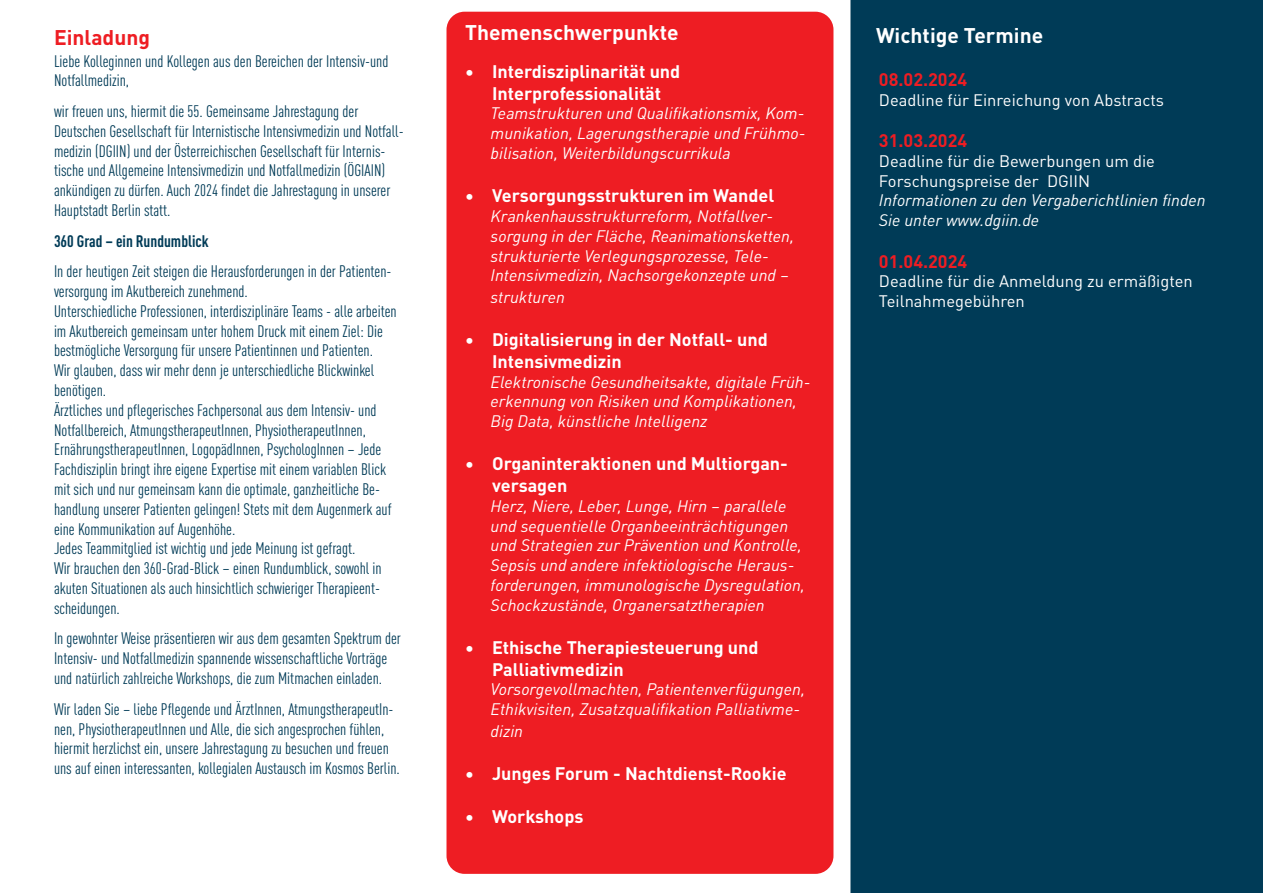
<style>
.page{position:relative;width:1263px;height:893px;background:#fff}
.page>*{position:absolute;margin:0;border:0;box-sizing:border-box;transform-origin:0 0}
.t1{font:700 21px "DIN Pro";color:#fff}
.t2{font:700 21px "DIN Pro";color:#ee1d23}
.t3{font:700 18px/21.6px "DIN Pro";color:#fff}
.t4{font:700 18px "DIN Pro";color:#ee1d23}
.t5{font:condensed 16.5px/19.8px "DIN Pro";color:#003b57}
.t6{font:italic 16.5px/19.8px "DIN Pro";color:#fff}
.t7{font:16.5px/19.8px "DIN Pro";color:#fff}
.t8{font:700 condensed 16.5px "DIN Pro";color:#003b57}
</style>
<div class="page">
<div style="left:446px;top:12px;width:387px;height:862px;background:#ee1d23;border-radius:18px"></div>
<div style="left:850px;top:0;width:413px;height:893px;background:#003b57"></div>
<p class="t1" style="left:465px;top:17px;width:215px">Themenschwerpunkte</p>
<p class="t2" style="left:54px;top:21px;width:98px">Einladung</p>
<p class="t1" style="left:876px;top:19px;width:169px">Wichtige Termine</p>
<p class="t5" style="left:54px;top:50px;width:336px">Liebe Kolleginnen und Kollegen aus den Bereichen der Intensiv-und<br>Notfallmedizin,</p>
<p class="t5" style="left:54px;top:100px;width:351px">wir freuen uns, hiermit die 55. Gemeinsame Jahrestagung der Deutschen Gesellschaft für Internistische Intensivmedizin und Notfall&shy;medizin (DGIIN) und der Österreichischen Gesellschaft für Internis&shy;tische und Allgemeine Intensivmedizin und Notfallmedizin (ÖGIAIN) ankündigen zu dürfen. Auch 2024 findet die Jahrestagung in unserer Hauptstadt Berlin statt.</p>
<p class="t8" style="left:54px;top:229px;width:156px">360 Grad – ein Rundumblick</p>
<p class="t5" style="left:54px;top:261px;width:344px">In der heutigen Zeit steigen die Herausforderungen in der Patienten&shy;versorgung im Akutbereich zunehmend.<br>Unterschiedliche Professionen, interdisziplinäre Teams - alle arbeiten im Akutbereich gemeinsam unter hohem Druck mit einem Ziel: Die bestmögliche Versorgung für unsere Patientinnen und Patienten.<br>Wir glauben, dass wir mehr denn je unterschiedliche Blickwinkel benötigen.<br>Ärztliches und pflegerisches Fachpersonal aus dem Intensiv- und Notfallbereich, AtmungstherapeutInnen, PhysiotherapeutInnen, ErnährungstherapeutInnen, LogopädInnen, PsychologInnen – Jede Fachdisziplin bringt ihre eigene Expertise mit einem variablen Blick mit sich und nur gemeinsam kann die optimale, ganzheitliche Be&shy;handlung unserer Patienten gelingen! Stets mit dem Augenmerk auf eine Kommunikation auf Augenhöhe.<br>Jedes Teammitglied ist wichtig und jede Meinung ist gefragt.<br>Wir brauchen den 360-Grad-Blick – einen Rundumblick, sowohl in akuten Situationen als auch hinsichtlich schwieriger Therapieent&shy;scheidungen.</p>
<p class="t5" style="left:54px;top:628px;width:348px">In gewohnter Weise präsentieren wir aus dem gesamten Spektrum der<br>Intensiv- und Notfallmedizin spannende wissenschaftliche Vorträge und natürlich zahlreiche Workshops, die zum Mitmachen einladen.</p>
<p class="t5" style="left:54px;top:698px;width:347px">Wir laden Sie – liebe Pflegende und ÄrztInnen, AtmungstherapeutIn&shy;nen, PhysiotherapeutInnen und Alle, die sich angesprochen fühlen, hiermit herzlichst ein, unsere Jahrestagung zu besuchen und freuen uns auf einen interessanten, kollegialen Austausch im Kosmos Berlin.</p>
<p class="t3" style="left:465px;top:60px;width:217px;text-align:center">• Interdisziplinarität und<br>Interprofessionalität</p>
<p class="t6" style="left:491px;top:103px;width:316px;text-align:justify">Teamstrukturen und Qualifikationsmix, Kom&shy;munikation, Lagerungstherapie und Frühmo&shy;bilisation, Weiterbildungscurrikula</p>
<p class="t3" style="left:465px;top:184px;width:311px">• Versorgungsstrukturen im Wandel</p>
<p class="t6" style="left:491px;top:205px;width:305px">Krankenhausstrukturreform, Notfallver&shy;sorgung in der Fläche, Reanimationsketten, strukturierte Verlegungsprozesse, Tele-Intensivmedizin, Nachsorgekonzepte und –</p>
<p class="t6" style="left:491px;top:286px;width:76px">strukturen</p>
<p class="t3" style="left:492px;top:328px;width:277px;text-indent:-27px">• Digitalisierung in der Notfall- und<br>Intensivmedizin</p>
<p class="t6" style="left:491px;top:371px;width:321px">Elektronische Gesundheitsakte, digitale Früh&shy;erkennung von Risiken und Komplikationen,<br>Big Data, künstliche Intelligenz</p>
<p class="t3" style="left:492px;top:452px;width:297px;text-indent:-27px">• Organinteraktionen und Multiorgan&shy;versagen</p>
<p class="t6" style="left:491px;top:495px;width:316px">Herz, Niere, Leber, Lunge, Hirn – parallele und sequentielle Organbeeinträchtigungen und Strategien zur Prävention und Kontrolle, Sepsis und andere infektiologische Heraus&shy;forderungen, immunologische Dysregulation, Schockzustände, Organersatztherapien</p>
<p class="t3" style="left:492px;top:636px;width:268px;text-indent:-27px">• Ethische Therapiesteuerung und<br>Palliativmedizin</p>
<p class="t6" style="left:491px;top:679px;width:316px">Vorsorgevollmachten, Patientenverfügungen,<br>Ethikvisiten, Zusatzqualifikation Palliativme-</p>
<p class="t6" style="left:491px;top:720px;width:34px">dizin</p>
<p class="t3" style="left:465px;top:762px;width:323px">• Junges Forum - Nachtdienst-Rookie</p>
<p class="t3" style="left:465px;top:805px;width:120px">• Workshops</p>
<p class="t4" style="left:879px;top:65px;width:90px">08.02.2024</p>
<p class="t7" style="left:879px;top:89px;width:287px">Deadline für Einreichung von Abstracts</p>
<p class="t4" style="left:879px;top:126px;width:90px">31.03.2024</p>
<p class="t7" style="left:879px;top:150px;width:278px">Deadline für die Bewerbungen um die<br>Forschungspreise der DGIIN</p>
<p class="t6" style="left:879px;top:190px;width:328px">Informationen zu den Vergaberichtlinien finden<br>Sie unter www.dgiin.de</p>
<p class="t4" style="left:879px;top:247px;width:90px">01.04.2024</p>
<p class="t7" style="left:879px;top:270px;width:315px">Deadline für die Anmeldung zu ermäßigten<br>Teilnahmegebühren</p>
</div>
